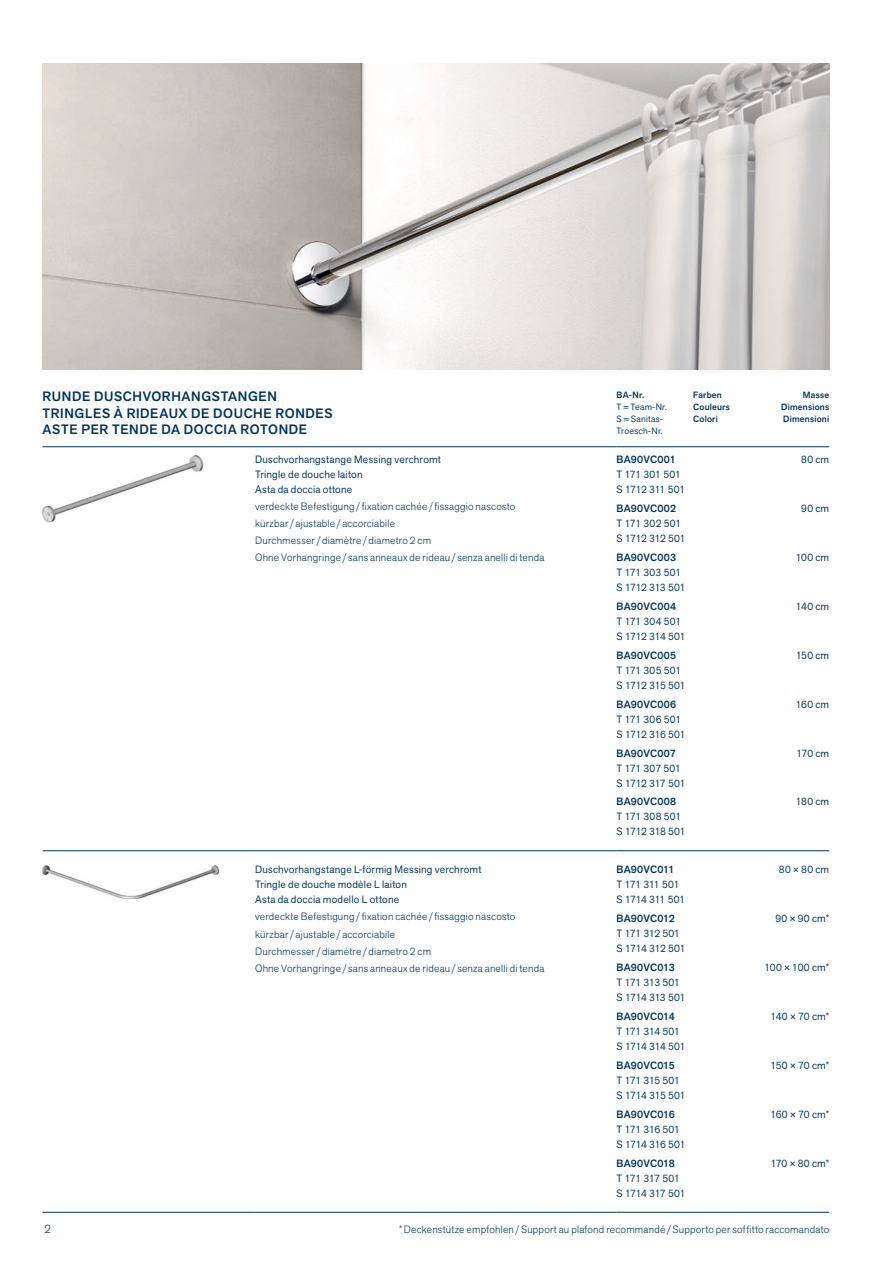
<style>
.page{position:relative;width:893px;height:1263px;background:#fff}
.page>*{position:absolute;margin:0;border:0;box-sizing:border-box;transform-origin:0 0}
.Linie{font:500 13.5px "Akzid Grtsk Next";letter-spacing:.045em;color:#00345e}
.t1{font:300 12px "Akzid Grtsk Next";color:#00345e}
.Inhalt_Zusatz_vor_1{font:300 10.5px "Akzid Grtsk Next";letter-spacing:.02em;color:#00345e}
.Inhalt{font:10.5px "Akzid Grtsk Next";letter-spacing:.015em;color:#00345e}
.Inhalt-2{font:10.5px "Akzid Grtsk Next";letter-spacing:-.025em;color:#00345e}
.Inhalt-3{font:500 10.5px "Akzid Grtsk Next";letter-spacing:.02em;color:#00345e}
.Inhalt-4{font:300 10.5px "Akzid Grtsk Next";letter-spacing:.02em;color:#00345e}
.Inhalt-5{font:10.5px "Akzid Grtsk Next";letter-spacing:-.015em;color:#00345e}
.Inhalt-6{font:10.5px "Akzid Grtsk Next";letter-spacing:-.01em;color:#00345e}
.Tabellenkopf{font:500 9px/12px "Akzid Grtsk Next";letter-spacing:.025em;color:#00345e}
.Tabellenkopf-2{font:9px/12px "Akzid Grtsk Next";letter-spacing:.025em;color:#00345e}
</style>
<div class="page">
<hr style="left:43px;top:446px;width:574px;height:1px;background:#00345e">
<hr style="left:617px;top:446px;width:76px;height:1px;background:#00345e">
<hr style="left:693px;top:446px;width:47px;height:1px;background:#00345e">
<hr style="left:740px;top:446px;width:89px;height:1px;background:#00345e">
<hr style="left:43px;top:850px;width:212px;height:1px;background:#00345e">
<hr style="left:255px;top:850px;width:362px;height:1px;background:#00345e">
<hr style="left:617px;top:850px;width:212px;height:1px;background:#00345e">
<img style="left:43px;top:455px;width:160px;height:67px">
<hr style="left:43px;top:1212px;width:212px;height:1px;background:#00345e">
<hr style="left:255px;top:1212px;width:362px;height:1px;background:#00345e">
<hr style="left:617px;top:1212px;width:212px;height:1px;background:#00345e">
<img style="left:43px;top:865px;width:176px;height:34px">
<img style="left:43px;top:64px;width:786px;height:306px">
<p class="Linie" style="left:43px;top:388px;width:236px">RUNDE DUSCHVORHANGSTANGEN</p>
<p class="Linie" style="left:43px;top:404px;width:292px">TRINGLES À RIDEAUX DE DOUCHE RONDES</p>
<p class="Linie" style="left:43px;top:420px;width:266px">ASTE PER TENDE DA DOCCIA ROTONDE</p>
<p class="Inhalt" style="left:255px;top:452px;width:187px">Duschvorhangstange Messing verchromt</p>
<p class="Inhalt" style="left:255px;top:467px;width:109px">Tringle de douche laiton</p>
<p class="Inhalt" style="left:255px;top:482px;width:99px">Asta da doccia ottone</p>
<p class="Inhalt_Zusatz_vor_1" style="left:255px;top:499px;width:262px">verdeckte Befestigung/fixation cachée/fissaggio nascosto</p>
<p class="Inhalt_Zusatz_vor_1" style="left:255px;top:517px;width:142px">kürzbar/ajustable/accorciabile</p>
<p class="Inhalt_Zusatz_vor_1" style="left:255px;top:534px;width:177px">Durchmesser/diamètre/diametro 2 cm</p>
<p class="Inhalt_Zusatz_vor_1" style="left:255px;top:551px;width:291px">Ohne Vorhangringe/sans anneaux de rideau/senza anelli di tenda</p>
<p class="Inhalt" style="left:255px;top:863px;width:228px">Duschvorhangstange L-förmig Messing verchromt</p>
<p class="Inhalt" style="left:255px;top:878px;width:153px">Tringle de douche modèle L laiton</p>
<p class="Inhalt" style="left:255px;top:893px;width:146px">Asta da doccia modello L ottone</p>
<p class="Inhalt_Zusatz_vor_1" style="left:255px;top:910px;width:262px">verdeckte Befestigung/fixation cachée/fissaggio nascosto</p>
<p class="Inhalt_Zusatz_vor_1" style="left:255px;top:927px;width:142px">kürzbar/ajustable/accorciabile</p>
<p class="Inhalt_Zusatz_vor_1" style="left:255px;top:944px;width:177px">Durchmesser/diamètre/diametro 2 cm</p>
<p class="Inhalt_Zusatz_vor_1" style="left:255px;top:961px;width:291px">Ohne Vorhangringe/sans anneaux de rideau/senza anelli di tenda</p>
<p class="Tabellenkopf" style="left:617px;top:389px;width:29px">BA-Nr.</p>
<p class="Tabellenkopf-2" style="left:617px;top:401px;width:52px">T=Team-Nr.</p>
<p class="Tabellenkopf-2" style="left:617px;top:413px;width:48px">S=Sanitas-<br>Troesch-Nr.</p>
<p class="Tabellenkopf" style="left:693px;top:389px;width:38px">Farben<br>Couleurs<br>Colori</p>
<p class="Tabellenkopf" style="left:803px;top:389px;width:28px">Masse</p>
<p class="Tabellenkopf" style="left:781px;top:401px;width:49px">Dimensions</p>
<p class="Tabellenkopf" style="left:783px;top:413px;width:47px">Dimensioni</p>
<p class="Inhalt-3" style="left:617px;top:452px;width:61px">BA90VC001</p>
<p class="Inhalt-5" style="left:617px;top:467px;width:66px">T 171 301 501</p>
<p class="Inhalt-2" style="left:617px;top:482px;width:70px">S 1712 311 501</p>
<p class="Inhalt" style="left:801px;top:452px;width:29px">80 cm</p>
<p class="Inhalt-3" style="left:617px;top:501px;width:61px">BA90VC002</p>
<p class="Inhalt" style="left:617px;top:516px;width:66px">T 171 302 501</p>
<p class="Inhalt-2" style="left:617px;top:531px;width:71px">S 1712 312 501</p>
<p class="Inhalt" style="left:801px;top:501px;width:30px">90 cm</p>
<p class="Inhalt-3" style="left:617px;top:550px;width:61px">BA90VC003</p>
<p class="Inhalt" style="left:617px;top:565px;width:66px">T 171 303 501</p>
<p class="Inhalt-2" style="left:617px;top:580px;width:70px">S 1712 313 501</p>
<p class="Inhalt" style="left:796px;top:550px;width:35px">100 cm</p>
<p class="Inhalt-3" style="left:617px;top:599px;width:61px">BA90VC004</p>
<p class="Inhalt" style="left:617px;top:614px;width:66px">T 171 304 501</p>
<p class="Inhalt-2" style="left:617px;top:629px;width:71px">S 1712 314 501</p>
<p class="Inhalt" style="left:796px;top:599px;width:35px">140 cm</p>
<p class="Inhalt-3" style="left:617px;top:648px;width:61px">BA90VC005</p>
<p class="Inhalt" style="left:617px;top:663px;width:66px">T 171 305 501</p>
<p class="Inhalt-2" style="left:617px;top:678px;width:71px">S 1712 315 501</p>
<p class="Inhalt" style="left:796px;top:648px;width:35px">150 cm</p>
<p class="Inhalt-3" style="left:617px;top:697px;width:61px">BA90VC006</p>
<p class="Inhalt" style="left:617px;top:712px;width:66px">T 171 306 501</p>
<p class="Inhalt-2" style="left:617px;top:727px;width:71px">S 1712 316 501</p>
<p class="Inhalt" style="left:796px;top:697px;width:35px">160 cm</p>
<p class="Inhalt-3" style="left:617px;top:746px;width:61px">BA90VC007</p>
<p class="Inhalt-6" style="left:617px;top:761px;width:66px">T 171 307 501</p>
<p class="Inhalt-2" style="left:617px;top:776px;width:70px">S 1712 317 501</p>
<p class="Inhalt" style="left:796px;top:746px;width:34px">170 cm</p>
<p class="Inhalt-3" style="left:617px;top:795px;width:61px">BA90VC008</p>
<p class="Inhalt" style="left:617px;top:810px;width:66px">T 171 308 501</p>
<p class="Inhalt-2" style="left:617px;top:825px;width:71px">S 1712 318 501</p>
<p class="Inhalt" style="left:796px;top:795px;width:35px">180 cm</p>
<p class="Inhalt-3" style="left:617px;top:863px;width:59px">BA90VC011</p>
<p class="Inhalt-2" style="left:617px;top:878px;width:64px">T 171 311 501</p>
<p class="Inhalt-2" style="left:617px;top:893px;width:70px">S 1714 311 501</p>
<p class="Inhalt" style="left:779px;top:863px;width:52px">80×80 cm</p>
<p class="Inhalt-3" style="left:617px;top:912px;width:60px">BA90VC012</p>
<p class="Inhalt-2" style="left:617px;top:927px;width:65px">T 171 312 501</p>
<p class="Inhalt-2" style="left:617px;top:942px;width:71px">S 1714 312 501</p>
<p class="Inhalt" style="left:775px;top:912px;width:55px">90×90 cm*</p>
<p class="Inhalt-3" style="left:617px;top:961px;width:60px">BA90VC013</p>
<p class="Inhalt-2" style="left:617px;top:976px;width:65px">T 171 313 501</p>
<p class="Inhalt-2" style="left:617px;top:991px;width:70px">S 1714 313 501</p>
<p class="Inhalt" style="left:764px;top:961px;width:66px">100×100 cm*</p>
<p class="Inhalt-3" style="left:617px;top:1010px;width:60px">BA90VC014</p>
<p class="Inhalt-2" style="left:617px;top:1025px;width:65px">T 171 314 501</p>
<p class="Inhalt-2" style="left:617px;top:1040px;width:71px">S 1714 314 501</p>
<p class="Inhalt" style="left:770px;top:1010px;width:60px">140×70 cm*</p>
<p class="Inhalt-3" style="left:617px;top:1058px;width:60px">BA90VC015</p>
<p class="Inhalt-2" style="left:617px;top:1073px;width:65px">T 171 315 501</p>
<p class="Inhalt-2" style="left:617px;top:1088px;width:71px">S 1714 315 501</p>
<p class="Inhalt" style="left:771px;top:1058px;width:60px">150×70 cm*</p>
<p class="Inhalt-3" style="left:617px;top:1107px;width:60px">BA90VC016</p>
<p class="Inhalt-2" style="left:617px;top:1122px;width:65px">T 171 316 501</p>
<p class="Inhalt-2" style="left:617px;top:1137px;width:71px">S 1714 316 501</p>
<p class="Inhalt" style="left:770px;top:1107px;width:60px">160×70 cm*</p>
<p class="Inhalt-3" style="left:617px;top:1156px;width:60px">BA90VC018</p>
<p class="Inhalt-2" style="left:617px;top:1171px;width:65px">T 171 317 501</p>
<p class="Inhalt-2" style="left:617px;top:1186px;width:70px">S 1714 317 501</p>
<p class="Inhalt" style="left:771px;top:1156px;width:60px">170×80 cm*</p>
<p class="t1" style="left:45px;top:1221px;width:8px">2</p>
<p class="Inhalt-4" style="left:399px;top:1223px;width:431px">*Deckenstütze empfohlen/Support au plafond recommandé/Supporto per soffitto raccomandato</p>
</div>
